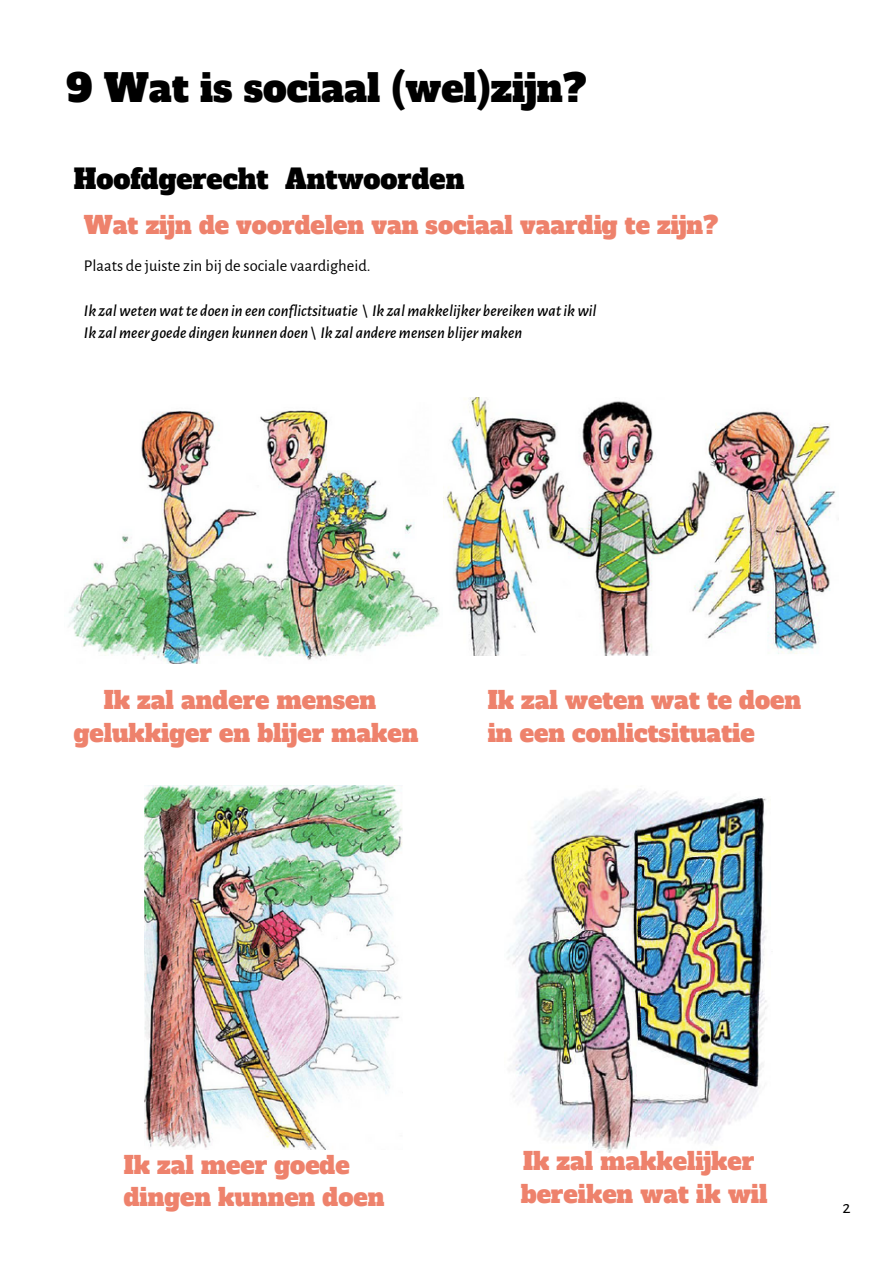
<style>
.page{position:relative;width:893px;height:1264px;background:#fff}
.page>*{position:absolute;margin:0;border:0;box-sizing:border-box;transform-origin:0 0}
.t1{font:37.5px "Alfa Slab One";color:#000}
.t2{font:27px "Alfa Slab One";color:#000}
.t3{font:24px/32.5px "Alfa Slab One";color:#ee826c}
.t4{font:18px "Alegreya Sans";color:#000}
.t5{font:italic 500 16.5px/22.5px "Alegreya Sans";color:#000}
.t6{font:16.5px "Alegreya Sans";color:#000}
</style>
<div class="page">
<img style="left:144px;top:785px;width:258px;height:363px">
<img style="left:508px;top:789px;width:259px;height:363px">
<img style="left:68px;top:410px;width:372px;height:253px">
<img style="left:443px;top:398px;width:392px;height:257px">
<h1 class="t1" style="left:66px;top:63px;width:521px">9 Wat is sociaal (wel)zijn?</h1>
<p class="t2" style="left:74px;top:161px;width:392px">Hoofdgerecht Antwoorden</p>
<p class="t3" style="left:84px;top:209px;width:636px">Wat zijn de voordelen van sociaal vaardig te zijn?</p>
<p class="t6" style="left:84px;top:258px;width:288px">Plaats de juiste zin bij de sociale vaardigheid.</p>
<p class="t5" style="left:84px;top:300px;width:514px">Ik zalwetenwatte doen in een conflictsituatie \ Ik zalmakkelijker bereikenwatikwil<br>Ik zalmeer goede dingen kunnen doen \ Ik zal anderemensen blijermaken</p>
<p class="t3" style="left:74px;top:684px;width:346px;text-align:center">Ik zal andere mensen gelukkiger en blijer maken</p>
<p class="t3" style="left:487px;top:684px;width:315px">Ik zal weten wat te doen in een conlictsituatie</p>
<p class="t3" style="left:124px;top:1149px;width:262px">Ik zal meer goede dingen kunnen doen</p>
<p class="t3" style="left:521px;top:1145px;width:248px">Ik zal makkelijker bereiken wat ik wil</p>
<p class="t4" style="left:842px;top:1198px;width:10px">2</p>
</div>
